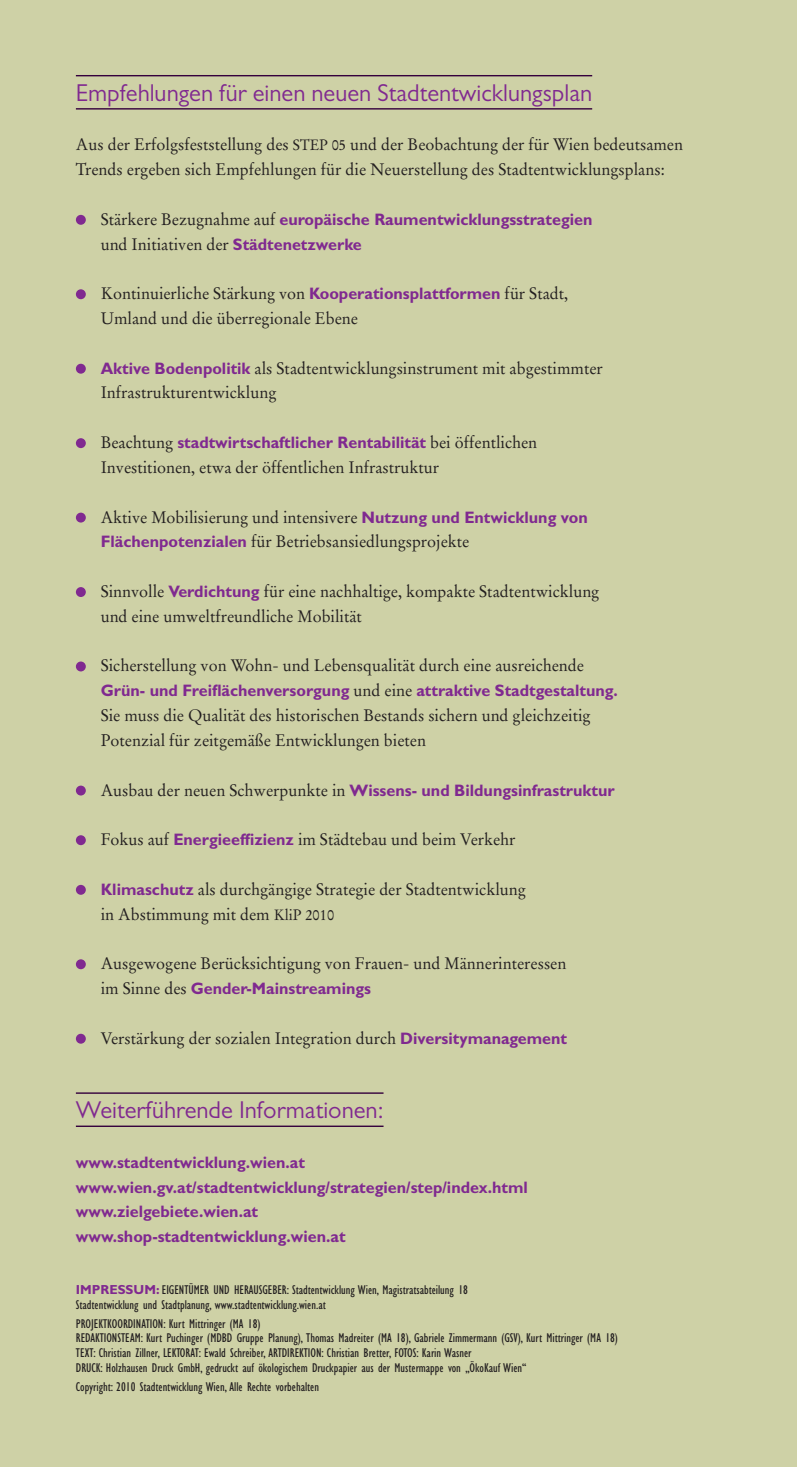
<style>
.page{position:relative;width:797px;height:1467px;background:#fff}
.page>*{position:absolute;margin:0;border:0;box-sizing:border-box;transform-origin:0 0}
.t1{font:24.5px "Gill Sans MT Pro";color:#802990}
.t2{font:16.62px/24.8px "Stempel Garamond";color:#231f20}
.t3{font:700 16.62px/24.8px "Gill Sans Std";color:#802990}
.t4{font:condensed 13.12px/14.9px "Gill Sans MT Pro";color:#231f20}
.s1{font-size:14.88px}
.s2{font-family:"Stempel Garamond";font-weight:400;color:#231f20}
.s3{font-family:"Gill Sans Std";font-weight:700;color:#802990}
.s4{font-family:"Gill Sans Std";font-weight:700;font-stretch:normal;color:#802990}
</style>
<div class="page">
<div style="left:0;top:0;width:797px;height:1466px;background:#ced1a6"></div>
<hr style="left:76px;top:75px;width:516px;height:1px;background:#34003c">
<hr style="left:76px;top:108px;width:516px;height:2px;background:#34003c">
<hr style="left:76px;top:1092px;width:307px;height:1px;background:#34003c">
<hr style="left:76px;top:1125px;width:307px;height:1px;background:#34003c">
<div style="left:76px;top:215px;width:10px;height:10px;background:#802990;border-radius:50%"></div>
<div style="left:76px;top:289px;width:10px;height:10px;background:#802990;border-radius:50%"></div>
<div style="left:76px;top:364px;width:10px;height:9px;background:#802990;border-radius:50%"></div>
<div style="left:76px;top:438px;width:10px;height:10px;background:#802990;border-radius:50%"></div>
<div style="left:76px;top:512px;width:10px;height:10px;background:#802990;border-radius:50%"></div>
<div style="left:76px;top:587px;width:10px;height:10px;background:#802990;border-radius:50%"></div>
<div style="left:76px;top:661px;width:10px;height:10px;background:#802990;border-radius:50%"></div>
<div style="left:76px;top:785px;width:10px;height:10px;background:#802990;border-radius:50%"></div>
<div style="left:76px;top:835px;width:10px;height:10px;background:#802990;border-radius:50%"></div>
<div style="left:76px;top:884px;width:10px;height:10px;background:#802990;border-radius:50%"></div>
<div style="left:76px;top:959px;width:10px;height:10px;background:#802990;border-radius:50%"></div>
<div style="left:76px;top:1033px;width:10px;height:10px;background:#802990;border-radius:50%"></div>
<h1 class="t1" style="left:76px;top:78px;width:518px">Empfehlungen für einen neuen Stadtentwicklungsplan</h1>
<p class="t2" style="left:76px;top:132px;width:608px">Aus der Erfolgsfeststellung des <span class="s1">STEP 05</span> und der Beobachtung der für Wien bedeutsamen<br>Trends ergeben sich Empfehlungen für die Neuerstellung des Stadtentwicklungsplans:</p>
<p class="t3" style="left:101px;top:207px;width:493px"><span class="s2">Stärkere Bezugnahme auf</span> europäische Raumentwicklungsstrategien</p>
<p class="t2" style="left:101px;top:231px;width:262px">und Initiativen der <span class="s3">Städtenetzwerke</span></p>
<p class="t2" style="left:101px;top:281px;width:469px">Kontinuierliche Stärkung von <span class="s3">Kooperationsplattformen</span> für Stadt,<br>Umland und die überregionale Ebene</p>
<p class="t2" style="left:101px;top:355px;width:503px"><span class="s3">Aktive Bodenpolitik</span> als Stadtentwicklungsinstrument mit abgestimmter<br>Infrastrukturentwicklung</p>
<p class="t3" style="left:101px;top:430px;width:438px"><span class="s2">Beachtung</span> stadtwirtschaftlicher Rentabilität <span class="s2">bei öffentlichen</span></p>
<p class="t2" style="left:101px;top:455px;width:340px">Investitionen, etwa der öffentlichen Infrastruktur</p>
<p class="t2" style="left:101px;top:504px;width:488px">Aktive Mobilisierung und intensivere <span class="s3">Nutzung und Entwicklung von<br>Flächenpotenzialen</span> für Betriebsansiedlungsprojekte</p>
<p class="t2" style="left:101px;top:579px;width:500px">Sinnvolle <span class="s3">Verdichtung</span> für eine nachhaltige, kompakte Stadtentwicklung und eine umweltfreundliche Mobilität</p>
<p class="t2" style="left:101px;top:653px;width:485px">Sicherstellung von Wohn- und Lebensqualität durch eine ausreichende</p>
<p class="t3" style="left:101px;top:678px;width:519px">Grün- und Freiflächenversorgung <span class="s2">und eine</span> attraktive Stadtgestaltung.</p>
<p class="t2" style="left:101px;top:703px;width:491px">Sie muss die Qualität des historischen Bestands sichern und gleichzeitig<br>Potenzial für zeitgemäße Entwicklungen bieten</p>
<p class="t3" style="left:101px;top:777px;width:515px"><span class="s2">Ausbau der neuen Schwerpunkte in</span> Wissens- und Bildungsinfrastruktur</p>
<p class="t2" style="left:101px;top:827px;width:416px">Fokus auf <span class="s3">Energieeffizienz</span> im Städtebau und beim Verkehr</p>
<p class="t2" style="left:101px;top:876px;width:426px"><span class="s3">Klimaschutz</span> als durchgängige Strategie der Stadtentwicklung in Abstimmung mit dem <span class="s1">KliP 2010</span></p>
<p class="t2" style="left:101px;top:951px;width:467px">Ausgewogene Berücksichtigung von Frauen- und Männerinteressen</p>
<p class="t3" style="left:101px;top:976px;width:272px"><span class="s2">im Sinne des</span> Gender-Mainstreamings</p>
<p class="t2" style="left:101px;top:1025px;width:468px">Verstärkung der sozialen Integration durch <span class="s3">Diversitymanagement</span></p>
<h1 class="t1" style="left:76px;top:1095px;width:309px">Weiterführende Informationen:</h1>
<p class="t3" style="left:76px;top:1149px;width:453px">www.stadtentwicklung.wien.at www.wien.gv.at/stadtentwicklung/strategien/step/index.html www.zielgebiete.wien.at www.shop-stadtentwicklung.wien.at</p>
<p class="t4" style="left:76px;top:1281px;width:393px"><span class="s4">IMPRESSUM:</span> EIGENTÜMER UND HERAUSGEBER: Stadtentwicklung Wien, Magistratsabteilung 18<br>Stadtentwicklung und Stadtplanung, www.stadtentwicklung.wien.at</p>
<p class="t4" style="left:76px;top:1315px;width:543px">PROJEKTKOORDINATION: Kurt Mittringer (MA 18)<br>REDAKTIONSTEAM: Kurt Puchinger (MDBD Gruppe Planung), Thomas Madreiter (MA 18), Gabriele Zimmermann (GSV), Kurt Mittringer (MA 18)<br>TEXT: Christian Zillner, LEKTORAT: Ewald Schreiber, ARTDIREKTION: Christian Bretter, FOTOS: Karin Wasner<br>DRUCK: Holzhausen Druck GmbH, gedruckt auf ökologischem Druckpapier aus der Mustermappe von „ÖkoKauf Wien“</p>
<p class="t4" style="left:76px;top:1378px;width:245px">Copyright: 2010 Stadtentwicklung Wien, Alle Rechte vorbehalten</p>
</div>
